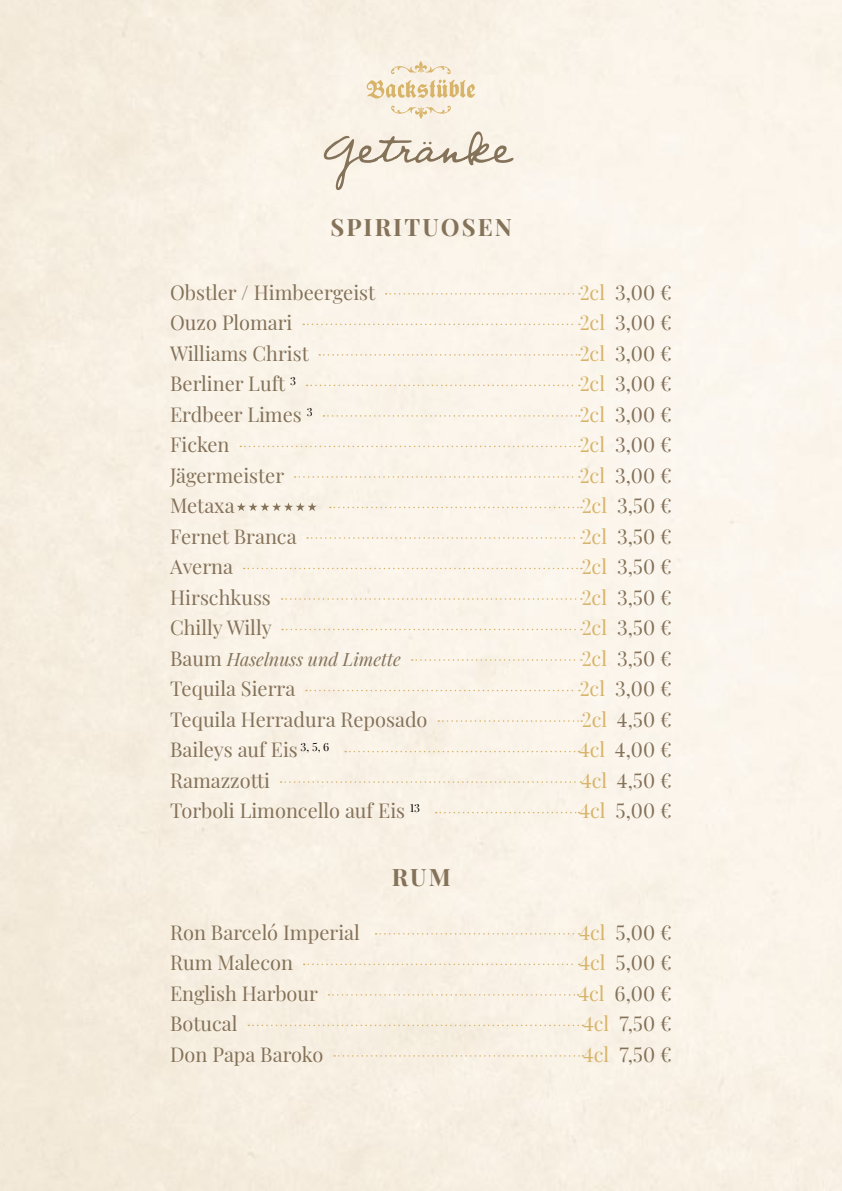
<style>
.page{position:relative;width:842px;height:1191px;background:#fff}
.page>*{position:absolute;margin:0;border:0;box-sizing:border-box;transform-origin:0 0}
.t1{font:700 24px "Playfair Display";letter-spacing:.09em;color:#847259}
.t2{font:20px "Playfair Display";color:#847259}
.t3{font:italic 18px "Playfair Display";color:#847259}
.s1{color:#d7b46a}
.s2{font-style:normal;font-size:20px}
</style>
<div class="page">
<svg style="left:386px;top:293px;width:194px;height:1px"></svg>
<svg style="left:303px;top:323px;width:277px;height:2px"></svg>
<svg style="left:319px;top:354px;width:261px;height:1px"></svg>
<svg style="left:307px;top:384px;width:273px;height:2px"></svg>
<svg style="left:323px;top:415px;width:257px;height:2px"></svg>
<svg style="left:240px;top:446px;width:340px;height:1px"></svg>
<svg style="left:295px;top:476px;width:285px;height:2px"></svg>
<svg style="left:330px;top:507px;width:252px;height:1px"></svg>
<svg style="left:307px;top:537px;width:275px;height:2px"></svg>
<svg style="left:244px;top:568px;width:338px;height:1px"></svg>
<svg style="left:282px;top:598px;width:300px;height:2px"></svg>
<svg style="left:282px;top:629px;width:300px;height:1px"></svg>
<svg style="left:412px;top:659px;width:170px;height:2px"></svg>
<svg style="left:306px;top:690px;width:274px;height:1px"></svg>
<svg style="left:438px;top:720px;width:144px;height:2px"></svg>
<svg style="left:345px;top:751px;width:234px;height:1px"></svg>
<svg style="left:281px;top:781px;width:300px;height:2px"></svg>
<svg style="left:436px;top:812px;width:144px;height:1px"></svg>
<svg style="left:376px;top:933px;width:204px;height:1px"></svg>
<svg style="left:304px;top:963px;width:276px;height:2px"></svg>
<svg style="left:328px;top:994px;width:251px;height:1px"></svg>
<svg style="left:248px;top:1024px;width:335px;height:2px"></svg>
<svg style="left:334px;top:1055px;width:249px;height:1px"></svg>
<svg style="left:237px;top:502px;width:80px;height:9px"></svg>
<svg style="left:324px;top:131px;width:189px;height:59px;background:#e8e0d3"></svg>
<svg style="left:367px;top:80px;width:108px;height:18px;background:#e9d5ae"></svg>
<svg style="left:390px;top:60px;width:61px;height:14px"></svg>
<svg style="left:391px;top:105px;width:60px;height:14px"></svg>
<p class="t2" style="left:422px;top:121px;width:12px">..</p>
<p class="t1" style="left:330px;top:208px;width:183px">SPIRITUOSEN</p>
<p class="t2" style="left:170px;top:276px;width:207px">Obstler / Himbeergeist</p>
<p class="t2" style="left:580px;top:276px;width:94px"><span class="s1">2cl</span> 3,00 €</p>
<p class="t2" style="left:170px;top:307px;width:124px">Ouzo Plomari</p>
<p class="t2" style="left:580px;top:307px;width:94px"><span class="s1">2cl</span> 3,00 €</p>
<p class="t2" style="left:170px;top:337px;width:140px">Williams Christ</p>
<p class="t2" style="left:580px;top:337px;width:94px"><span class="s1">2cl</span> 3,00 €</p>
<p class="t2" style="left:170px;top:368px;width:127px">Berliner Luft <sup>3</sup></p>
<p class="t2" style="left:580px;top:368px;width:94px"><span class="s1">2cl</span> 3,00 €</p>
<p class="t2" style="left:170px;top:398px;width:144px">Erdbeer Limes <sup>3</sup></p>
<p class="t2" style="left:580px;top:398px;width:94px"><span class="s1">2cl</span> 3,00 €</p>
<p class="t2" style="left:170px;top:429px;width:61px">Ficken</p>
<p class="t2" style="left:580px;top:429px;width:94px"><span class="s1">2cl</span> 3,00 €</p>
<p class="t2" style="left:170px;top:459px;width:116px">Jägermeister</p>
<p class="t2" style="left:580px;top:459px;width:94px"><span class="s1">2cl</span> 3,00 €</p>
<p class="t2" style="left:170px;top:490px;width:66px">Metaxa</p>
<p class="t2" style="left:582px;top:490px;width:92px"><span class="s1">2cl</span> 3,50 €</p>
<p class="t2" style="left:170px;top:520px;width:128px">Fernet Branca</p>
<p class="t2" style="left:582px;top:520px;width:92px"><span class="s1">2cl</span> 3,50 €</p>
<p class="t2" style="left:170px;top:551px;width:65px">Averna</p>
<p class="t2" style="left:582px;top:551px;width:92px"><span class="s1">2cl</span> 3,50 €</p>
<p class="t2" style="left:170px;top:581px;width:102px">Hirschkuss</p>
<p class="t2" style="left:582px;top:581px;width:92px"><span class="s1">2cl</span> 3,50 €</p>
<p class="t2" style="left:170px;top:612px;width:103px">Chilly Willy</p>
<p class="t2" style="left:582px;top:612px;width:92px"><span class="s1">2cl</span> 3,50 €</p>
<p class="t3" style="left:170px;top:645px;width:232px"><span class="s2">Baum</span> Haselnuss und Limette</p>
<p class="t2" style="left:582px;top:642px;width:92px"><span class="s1">2cl</span> 3,50 €</p>
<p class="t2" style="left:170px;top:673px;width:127px">Tequila Sierra</p>
<p class="t2" style="left:580px;top:673px;width:94px"><span class="s1">2cl</span> 3,00 €</p>
<p class="t2" style="left:170px;top:703px;width:259px">Tequila Herradura Reposado</p>
<p class="t2" style="left:582px;top:703px;width:91px"><span class="s1">2cl</span> 4,50 €</p>
<p class="t2" style="left:170px;top:734px;width:161px">Baileys auf Eis <sup>3,</sup> <sup>5,</sup> <sup>6</sup></p>
<p class="t2" style="left:579px;top:734px;width:94px"><span class="s1">4cl</span> 4,00 €</p>
<p class="t2" style="left:170px;top:764px;width:101px">Ramazzotti</p>
<p class="t2" style="left:581px;top:764px;width:92px"><span class="s1">4cl</span> 4,50 €</p>
<p class="t2" style="left:170px;top:795px;width:251px">Torboli Limoncello auf Eis <sup>13</sup></p>
<p class="t2" style="left:579px;top:795px;width:94px"><span class="s1">4cl</span> 5,00 €</p>
<p class="t1" style="left:392px;top:858px;width:61px">RUM</p>
<p class="t2" style="left:170px;top:916px;width:191px">Ron Barceló Imperial</p>
<p class="t2" style="left:579px;top:916px;width:94px"><span class="s1">4cl</span> 5,00 €</p>
<p class="t2" style="left:170px;top:947px;width:124px">Rum Malecon</p>
<p class="t2" style="left:579px;top:947px;width:94px"><span class="s1">4cl</span> 5,00 €</p>
<p class="t2" style="left:170px;top:977px;width:149px">English Harbour</p>
<p class="t2" style="left:578px;top:977px;width:95px"><span class="s1">4cl</span> 6,00 €</p>
<p class="t2" style="left:170px;top:1008px;width:69px">Botucal</p>
<p class="t2" style="left:583px;top:1008px;width:90px"><span class="s1">4cl</span> 7,50 €</p>
<p class="t2" style="left:170px;top:1038px;width:155px">Don Papa Baroko</p>
<p class="t2" style="left:583px;top:1038px;width:90px"><span class="s1">4cl</span> 7,50 €</p>
</div>
